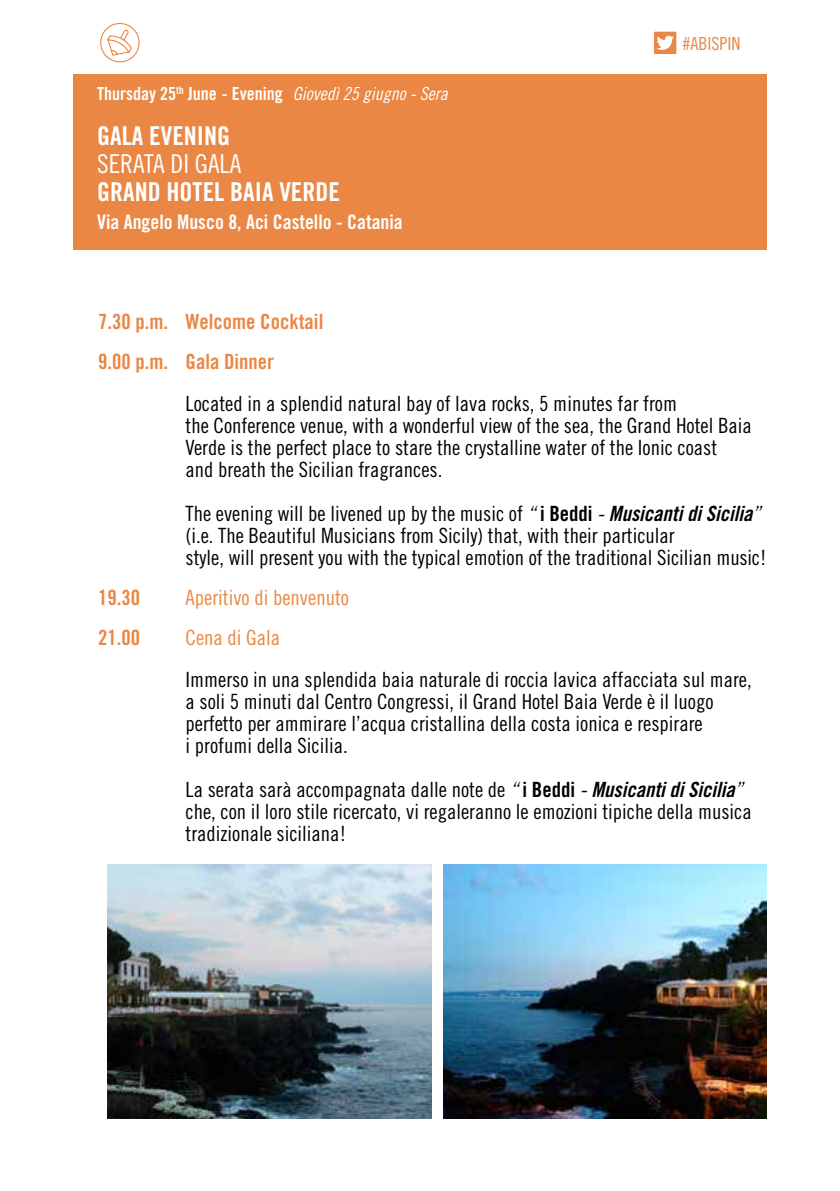
<style>
.page{position:relative;width:840px;height:1191px;background:#fff}
.page>*{position:absolute;margin:0;border:0;box-sizing:border-box;transform-origin:0 0}
.t1{font:26px "Trade Gothic Bold Cond Twenty";color:#fff}
.t2{font:26px "Trade Gothic Cond Eighteen";color:#fff}
.t3{font:21px/22px "Trade Gothic Cond Eighteen";color:#000}
.t4{font:21px/40px "Trade Gothic Bold Cond Twenty";color:#ea8744}
.t5{font:21px "Trade Gothic Cond Eighteen";color:#ea8744}
.t6{font:20px "Trade Gothic Bold Cond Twenty";color:#fff}
.t7{font:18px "Trade Gothic Bold Cond Twenty";color:#fff}
.t8{font:18px "Trade Gothic Cond Eighteen";color:#ea8744}
.s1{font-family:"Trade Gothic Cond Eighteen Obl"}
.s2{font-family:"Trade Gothic Bold Cond Twenty"}
.s3{font-family:"Trade Gothic Bold Cond Twenty Obl"}
</style>
<div class="page">
<div style="left:73px;top:74px;width:693px;height:175px;background:#ea8744"></div>
<img style="left:108px;top:865px;width:324px;height:254px">
<img style="left:443px;top:865px;width:323px;height:254px">
<svg style="left:100px;top:23px;width:40px;height:40px"></svg>
<svg style="left:654px;top:32px;width:22px;height:22px"></svg>
<p class="t7" style="left:97px;top:82px;width:352px">Thursday 25<sup>th</sup> June - Evening <span class="s1">Giovedì 25 giugno - Sera</span></p>
<p class="t1" style="left:97px;top:120px;width:134px">GALA EVENING</p>
<p class="t2" style="left:97px;top:148px;width:145px">SERATA DI GALA</p>
<p class="t1" style="left:97px;top:176px;width:244px">GRAND HOTEL BAIA VERDE</p>
<p class="t6" style="left:97px;top:209px;width:307px">Via Angelo Musco 8, Aci Castello - Catania</p>
<p class="t8" style="left:682px;top:33px;width:59px">#ABISPIN</p>
<p class="t4" style="left:98px;top:301px;width:226px">7.30 p.m. Welcome Cocktail<br>9.00 p.m. Gala Dinner</p>
<p class="t3" style="left:185px;top:392px;width:567px">Located in a splendid natural bay of lava rocks, 5 minutes far from<br>the Conference venue, with a wonderful view of the sea, the Grand Hotel Baia Verde is the perfect place to stare the crystalline water of the Ionic coast<br>and breath the Sicilian fragrances.</p>
<p class="t3" style="left:185px;top:502px;width:582px">The evening will be livened up by the music of <span class="s1">“</span> <span class="s2">i Beddi</span> <span class="s1">-</span> <span class="s3">Musicanti di Sicilia</span><span class="s1">” </span>(i.e. The Beautiful Musicians from Sicily) that, with their particular<br>style, will present you with the typical emotion of the traditional Sicilian music!</p>
<p class="t4" style="left:98px;top:577px;width:43px">19.30</p>
<p class="t5" style="left:185px;top:584px;width:165px">Aperitivo di benvenuto</p>
<p class="t4" style="left:98px;top:617px;width:43px">21.00</p>
<p class="t5" style="left:185px;top:624px;width:96px">Cena di Gala</p>
<p class="t3" style="left:185px;top:668px;width:567px">Immerso in una splendida baia naturale di roccia lavica affacciata sul mare, a soli 5 minuti dal Centro Congressi, il Grand Hotel Baia Verde è il luogo perfetto per ammirare l’acqua cristallina della costa ionica e respirare<br>i profumi della Sicilia.</p>
<p class="t3" style="left:185px;top:778px;width:567px">La serata sarà accompagnata dalle note de <span class="s1">“</span> <span class="s2">i Beddi</span> <span class="s1">-</span> <span class="s3">Musicanti di Sicilia</span><span class="s1">” </span>che, con il loro stile ricercato, vi regaleranno le emozioni tipiche della musica tradizionale siciliana!</p>
</div>
